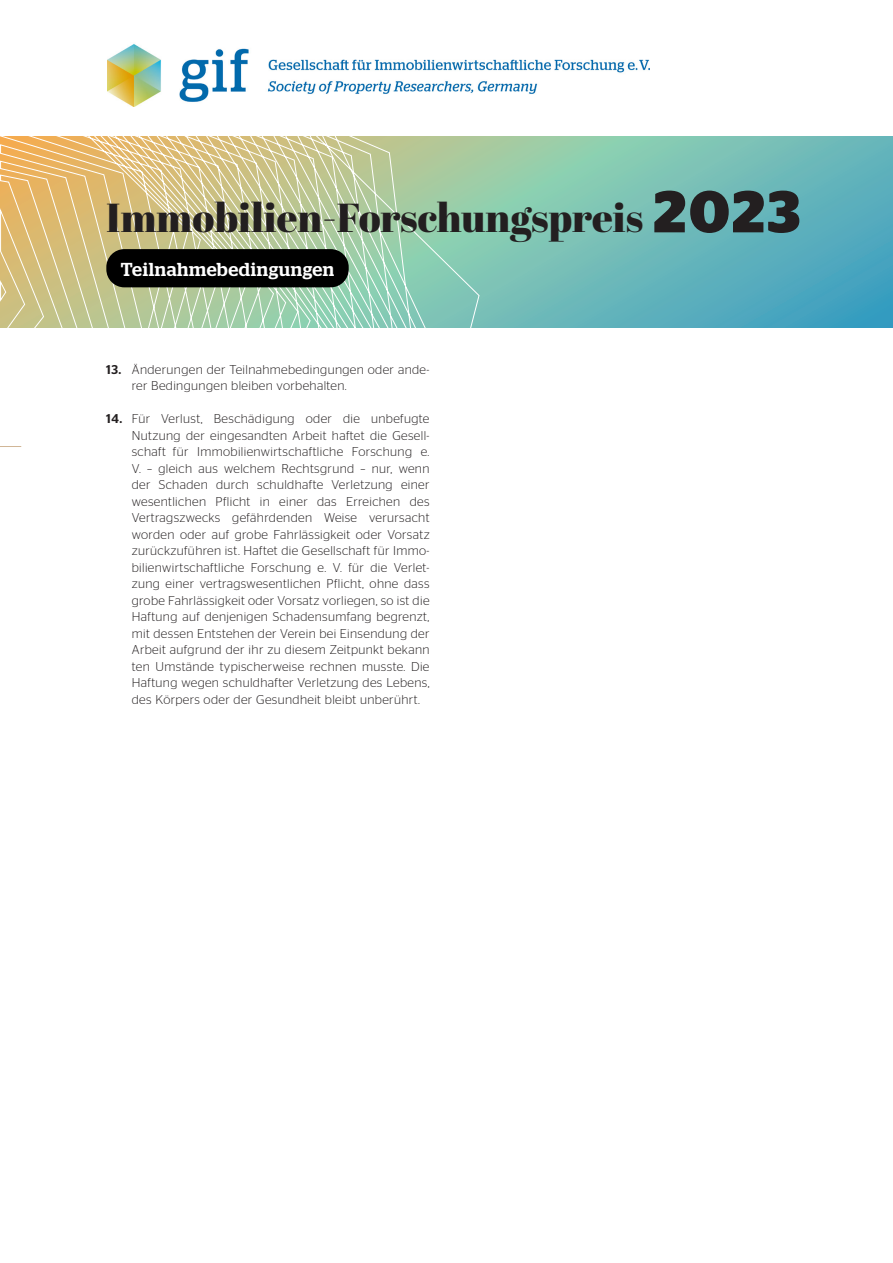
<style>
.page{position:relative;width:893px;height:1263px;background:#fff}
.page>*{position:absolute;margin:0;border:0;box-sizing:border-box;transform-origin:0 0}
.Einführung2{font:40.5px "Abril Fatface";color:#231f20}
.Teilnahmebedingungen{font:500 18.75px "Stag";letter-spacing:.03em;color:#fff}
.Teilnahmebedingungen-2{font:300 12.75px/16.5px "Stag Sans";letter-spacing:.03em;color:#231f20}
.s1{font-family:"Stag Sans";font-weight:700;font-size:58.8px}
.s2{font-weight:500}
</style>
<div class="page">
<svg style="left:481px;top:136px;width:412px;height:191px;background:#6db9b8"></svg>
<svg style="left:0;top:106px;width:481px;height:341px"></svg>
<svg style="left:0;top:446px;width:21px;height:1px"></svg>
<div style="left:106px;top:249px;width:243px;height:38px;background:#000;border-radius:18px"></div>
<img style="left:107px;top:44px;width:543px;height:62px">
<p class="Einführung2" style="left:106px;top:189px;width:696px">Immobilien-Forschungspreis <span class="s1">2023</span></p>
<p class="Teilnahmebedingungen" style="left:121px;top:258px;width:215px">Teilnahmebedingungen</p>
<p class="Teilnahmebedingungen-2" style="left:132px;top:361px;width:298px;text-indent:-26px"><span class="s2">13.</span> Änderungen der Teilnahmebedingungen oder ande&shy;rer Bedingungen bleiben vorbehalten.</p>
<p class="Teilnahmebedingungen-2" style="left:132px;top:410px;width:299px;text-align:justify;text-indent:-26px"><span class="s2">14.</span> Für Verlust, Beschädigung oder die unbefugte Nutzung der eingesandten Arbeit haftet die Gesell&shy;schaft für Immobilienwirtschaftliche Forschung e.<br>V. – gleich aus welchem Rechtsgrund – nur, wenn der Schaden durch schuldhafte Verletzung einer wesentlichen Pflicht in einer das Erreichen des Vertragszwecks gefährdenden Weise verursacht worden oder auf grobe Fahrlässigkeit oder Vorsatz zurückzuführen ist. Haftet die Gesellschaft für Immo&shy;bilienwirtschaftliche Forschung e. V. für die Verlet&shy;zung einer vertragswesentlichen Pflicht, ohne dass grobe Fahrlässigkeit oder Vorsatz vorliegen, so ist die Haftung auf denjenigen Schadensumfang begrenzt, mit dessen Entstehen der Verein bei Einsendung der Arbeit aufgrund der ihr zu diesem Zeitpunkt bekann ten Umstände typischerweise rechnen musste. Die Haftung wegen schuldhafter Verletzung des Lebens, des Körpers oder der Gesundheit bleibt unberührt.</p>
</div>
